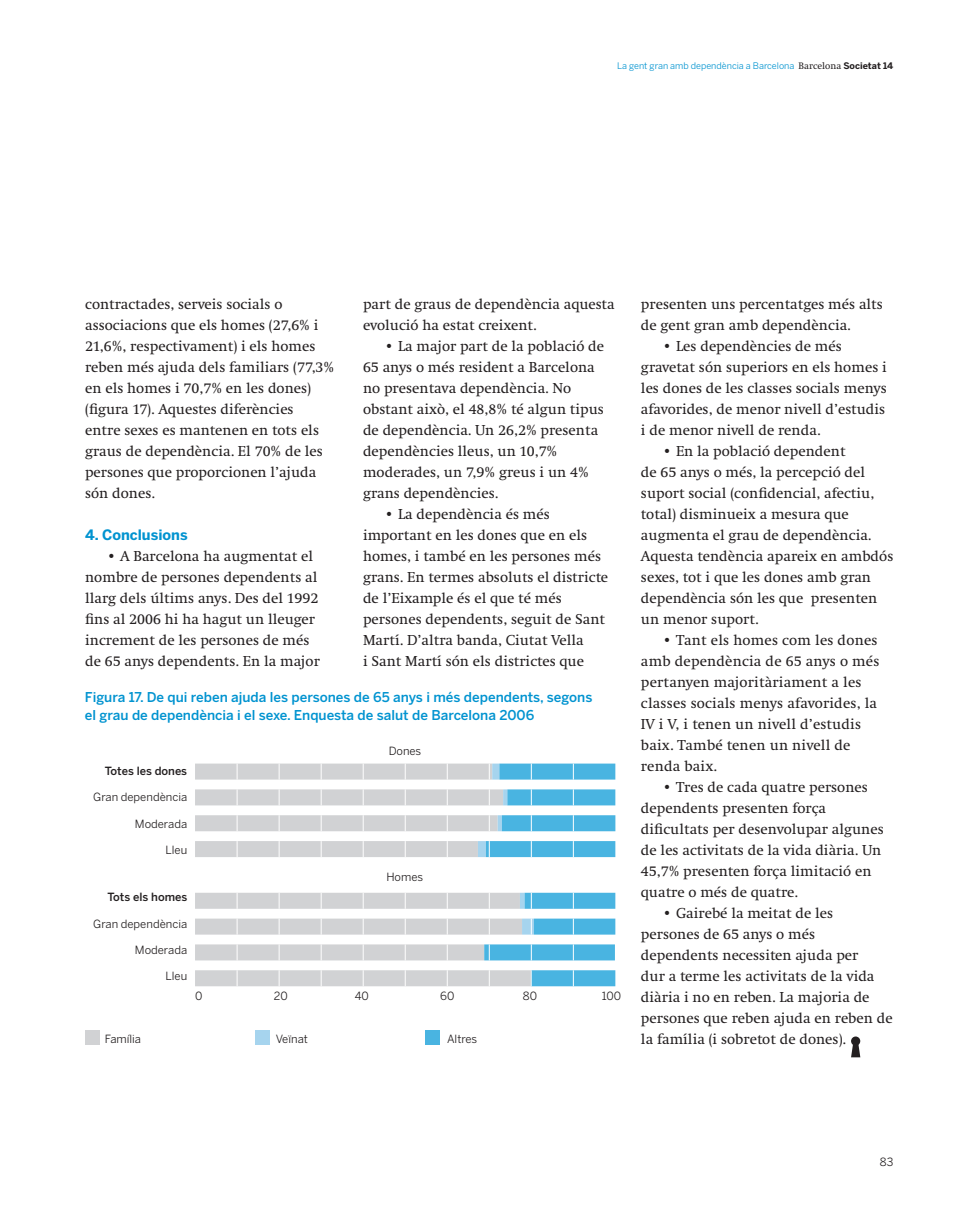
<style>
.page{position:relative;width:977px;height:1212px;background:#fff}
.page>*{position:absolute;margin:0;border:0;box-sizing:border-box;transform-origin:0 0}
.t1{font:15px/21px "Swift";color:#231f20}
.t2{font:700 14.25px "Benton Sans";color:#0093d0}
.t3{font:500 13.5px/18px "Benton Sans";color:#0093d0}
.t4{font:11.25px "Benton Sans";color:#231f20}
.t5{font:500 11.25px "Benton Sans";color:#231f20}
.t6{font:9px "Benton Sans";color:#0093d0}
.s1{font-family:"Swift";font-size:9.75px;color:#231f20}
.s2{font-weight:700;color:#231f20}
</style>
<div class="page">
<div style="left:851px;top:1037px;width:9px;height:9px;background:#231f20;border-radius:50%"></div>
<svg style="left:851px;top:1041px;width:9px;height:16px"></svg>
<div style="left:85px;top:1030px;width:15px;height:15px;background:#d1d2d4"></div>
<div style="left:255px;top:1030px;width:15px;height:15px;background:#a6d4ee"></div>
<div style="left:425px;top:1030px;width:15px;height:15px;background:#49b4e1"></div>
<svg style="left:195px;top:764px;width:41px;height:222px;fill:#d1d2d4"></svg>
<svg style="left:236px;top:764px;width:242px;height:222px"></svg>
<svg style="left:478px;top:764px;width:137px;height:222px"></svg>
<p class="t6" style="left:617px;top:63px;width:278px">La gent gran amb dependència a Barcelona <span class="s1">Barcelona</span> <span class="s2">Societat 14</span></p>
<p class="t1" style="left:85px;top:295px;width:251px">contractades, serveis socials o associacions que els homes (27,6% i<br>21,6%, respectivament) i els homes reben més ajuda dels familiars (77,3% en els homes i 70,7% en les dones) (figura 17). Aquestes diferències<br>entre sexes es mantenen en tots els graus de dependència. El 70% de les persones que proporcionen l’ajuda són dones.</p>
<p class="t2" style="left:85px;top:529px;width:104px">4. Conclusions</p>
<p class="t1" style="left:85px;top:547px;width:236px;text-indent:21px">• A Barcelona ha augmentat el nombre de persones dependents al llarg dels últims anys. Des del 1992 fins al 2006 hi ha hagut un lleuger increment de les persones de més de 65 anys dependents. En la major</p>
<p class="t1" style="left:363px;top:295px;width:253px">part de graus de dependència aquesta evolució ha estat creixent.</p>
<p class="t1" style="left:363px;top:337px;width:242px;text-indent:21px">• La major part de la població de<br>65 anys o més resident a Barcelona no presentava dependència. No obstant això, el 48,8% té algun tipus de dependència. Un 26,2% presenta dependències lleus, un 10,7% moderades, un 7,9% greus i un 4% grans dependències.</p>
<p class="t1" style="left:363px;top:505px;width:247px;text-indent:21px">• La dependència és més important en les dones que en els homes, i també en les persones més grans. En termes absoluts el districte de l’Eixample és el que té més persones dependents, seguit de Sant<br>Martí. D’altra banda, Ciutat Vella<br>i Sant Martí són els districtes que</p>
<p class="t3" style="left:85px;top:690px;width:509px">Figura 17. De qui reben ajuda les persones de 65 anys i més dependents, segons el grau de dependència i el sexe. Enquesta de salut de Barcelona 2006</p>
<p class="t5" style="left:105px;top:767px;width:84px">Totes les dones</p>
<p class="t4" style="left:93px;top:793px;width:95px">Gran dependència</p>
<p class="t4" style="left:135px;top:819px;width:54px">Moderada</p>
<p class="t4" style="left:165px;top:846px;width:23px">Lleu</p>
<p class="t5" style="left:107px;top:893px;width:81px">Tots els homes</p>
<p class="t4" style="left:93px;top:919px;width:95px">Gran dependència</p>
<p class="t4" style="left:135px;top:946px;width:54px">Moderada</p>
<p class="t4" style="left:165px;top:972px;width:23px">Lleu</p>
<p class="t4" style="left:389px;top:747px;width:34px">Dones</p>
<p class="t4" style="left:386px;top:872px;width:38px">Homes</p>
<p class="t4" style="left:195px;top:992px;width:9px">0</p>
<p class="t4" style="left:274px;top:992px;width:15px">20</p>
<p class="t4" style="left:355px;top:992px;width:16px">40</p>
<p class="t4" style="left:440px;top:992px;width:16px">60</p>
<p class="t4" style="left:523px;top:992px;width:16px">80</p>
<p class="t4" style="left:602px;top:992px;width:21px">100</p>
<p class="t4" style="left:105px;top:1035px;width:38px">Família</p>
<p class="t4" style="left:276px;top:1035px;width:33px">Veïnat</p>
<p class="t4" style="left:447px;top:1035px;width:32px">Altres</p>
<p class="t1" style="left:641px;top:295px;width:243px">presenten uns percentatges més alts de gent gran amb dependència.</p>
<p class="t1" style="left:641px;top:337px;width:247px;text-indent:21px">• Les dependències de més gravetat són superiors en els homes i les dones de les classes socials menys afavorides, de menor nivell d’estudis i de menor nivell de renda.</p>
<p class="t1" style="left:641px;top:442px;width:254px;text-indent:21px">• En la població dependent<br>de 65 anys o més, la percepció del suport social (confidencial, afectiu, total) disminueix a mesura que augmenta el grau de dependència.<br>Aquesta tendència apareix en ambdós sexes, tot i que les dones amb gran dependència són les que presenten un menor suport.</p>
<p class="t1" style="left:641px;top:631px;width:240px;text-indent:21px">• Tant els homes com les dones amb dependència de 65 anys o més pertanyen majoritàriament a les classes socials menys afavorides, la<br>IV i V, i tenen un nivell d’estudis baix. També tenen un nivell de renda baix.</p>
<p class="t1" style="left:641px;top:778px;width:244px;text-indent:21px">• Tres de cada quatre persones dependents presenten força dificultats per desenvolupar algunes de les activitats de la vida diària. Un<br>45,7% presenten força limitació en quatre o més de quatre.</p>
<p class="t1" style="left:641px;top:904px;width:253px;text-indent:21px">• Gairebé la meitat de les persones de 65 anys o més dependents necessiten ajuda per<br>dur a terme les activitats de la vida diària i no en reben. La majoria de persones que reben ajuda en reben de la família (i sobretot de dones).</p>
<p class="t4" style="left:879px;top:1158px;width:15px">83</p>
</div>
